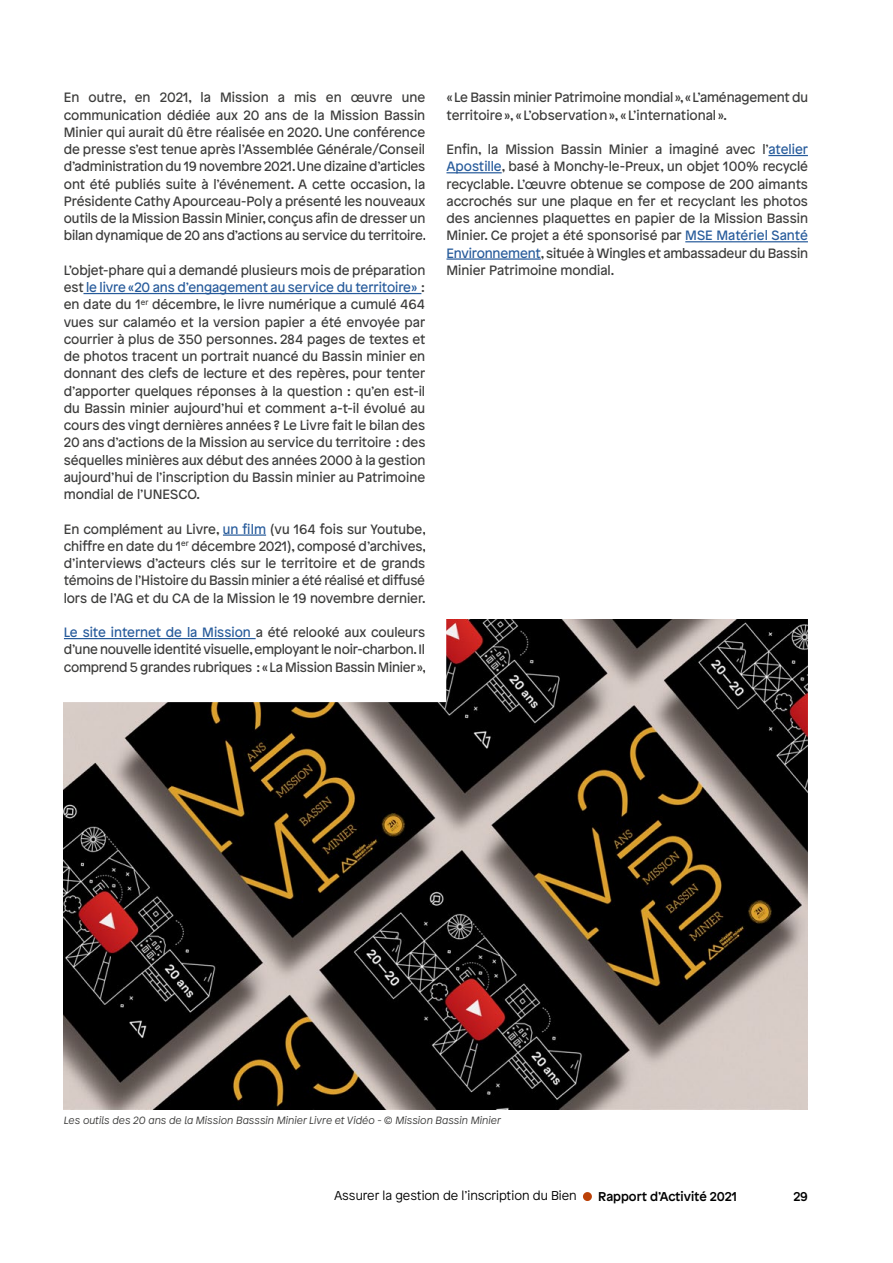
<style>
.page{position:relative;width:893px;height:1263px;background:#fff}
.page>*{position:absolute;margin:0;border:0;box-sizing:border-box;transform-origin:0 0}
.t1{font:13.5px/17.2px "Patron";letter-spacing:-.01em;color:#3c3c3b;text-align:justify}
.t2{font:300 12.75px "Patron";color:#000}
.t3{font:500 12.75px "Patron";color:#000}
.t4{font:italic 300 10.5px "Patron";color:#3c3c3b}
.s1{color:#275b9b}
</style>
<div class="page">
<img style="left:64px;top:620px;width:744px;height:489px">
<div style="left:583px;top:1192px;width:9px;height:9px;background:#bb4107;border-radius:50%"></div>
<svg style="left:63px;top:173px;width:394px;height:540px"></svg>
<hr style="left:768px;top:155px;width:40px;height:1px;background:#275b9b">
<hr style="left:446px;top:172px;width:56px;height:1px;background:#275b9b">
<hr style="left:685px;top:241px;width:123px;height:1px;background:#275b9b">
<hr style="left:446px;top:258px;width:95px;height:2px;background:#275b9b">
<p class="t1" style="left:64px;top:88px;width:364px">En outre, en 2021, la Mission a mis en œuvre une communication dédiée aux 20 ans de la Mission Bassin Minier qui aurait dû être réalisée en 2020. Une conférence de presse s’est tenue après l’Assemblée Générale/Conseil d’administration du 19 novembre 2021. Une dizaine d’articles ont été publiés suite à l’événement. A cette occasion, la Présidente Cathy Apourceau-Poly a présenté les nouveaux outils de la Mission Bassin Minier, conçus afin de dresser un bilan dynamique de 20 ans d’actions au service du territoire.</p>
<p class="t1" style="left:64px;top:261px;width:363px">L’objet-phare qui a demandé plusieurs mois de préparation est <span class="s1">le livre «20 ans d’engagement au service du territoire»</span> : en date du 1<sup>er</sup> décembre, le livre numérique a cumulé 464 vues sur calaméo et la version papier a été envoyée par courrier à plus de 350 personnes. 284 pages de textes et de photos tracent un portrait nuancé du Bassin minier en donnant des clefs de lecture et des repères, pour tenter d’apporter quelques réponses à la question : qu’en est-il du Bassin minier aujourd’hui et comment a-t-il évolué au cours des vingt dernières années ? Le Livre fait le bilan des 20 ans d’actions de la Mission au service du territoire : des séquelles minières aux début des années 2000 à la gestion aujourd’hui de l’inscription du Bassin minier au Patrimoine mondial de l’UNESCO.</p>
<p class="t1" style="left:64px;top:519px;width:364px">En complément au Livre, <span class="s1">un film</span> (vu 164 fois sur Youtube, chiffre en date du 1<sup>er</sup> décembre 2021), composé d’archives, d’interviews d’acteurs clés sur le territoire et de grands témoins de l’Histoire du Bassin minier a été réalisé et diffusé lors de l’AG et du CA de la Mission le 19 novembre dernier.</p>
<p class="t1" style="left:64px;top:623px;width:364px"><span class="s1">Le site internet de la Mission</span> a été relooké aux couleurs d’une nouvelle identité visuelle, employant le noir-charbon. Il comprend 5 grandes rubriques : « La Mission Bassin Minier »,</p>
<p class="t1" style="left:446px;top:88px;width:363px">« Le Bassin minier Patrimoine mondial », « L’aménagement du territoire », « L’observation », « L’international ».</p>
<p class="t1" style="left:446px;top:140px;width:363px">Enfin, la Mission Bassin Minier a imaginé avec l’<span class="s1">atelier Apostille</span>, basé à Monchy-le-Preux, un objet 100% recyclé recyclable. L’œuvre obtenue se compose de 200 aimants accrochés sur une plaque en fer et recyclant les photos des anciennes plaquettes en papier de la Mission Bassin Minier. Ce projet a été sponsorisé par <span class="s1">MSE Matériel Santé Environnement</span>, située à Wingles et ambassadeur du Bassin Minier Patrimoine mondial.</p>
<p class="t4" style="left:64px;top:1112px;width:439px">Les outils des 20 ans de la Mission Basssin Minier Livre et Vidéo - © Mission Bassin Minier</p>
<p class="t2" style="left:334px;top:1187px;width:244px">Assurer la gestion de l’inscription du Bien</p>
<p class="t3" style="left:598px;top:1187px;width:140px">Rapport d’Activité 2021</p>
<p class="t3" style="left:793px;top:1187px;width:16px">29</p>
</div>
